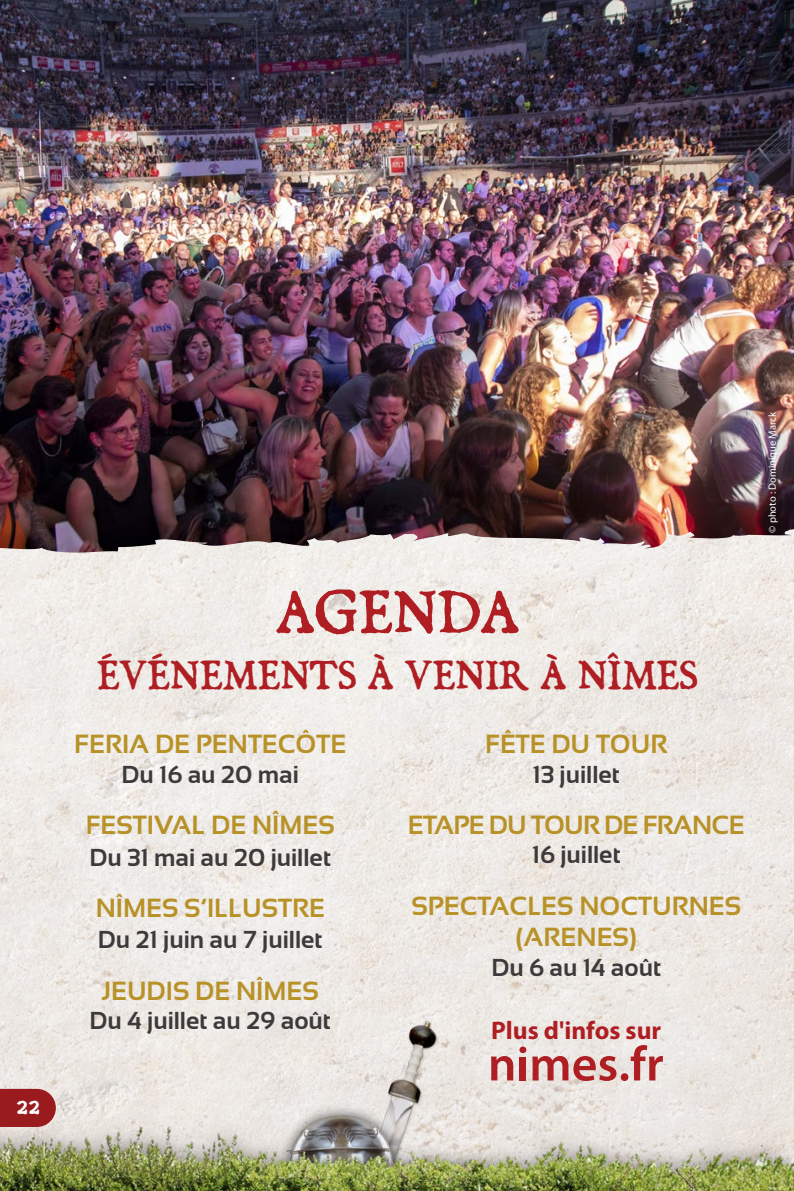
<style>
.page{position:relative;width:794px;height:1191px;background:#fff}
.page>*{position:absolute;margin:0;border:0;box-sizing:border-box;transform-origin:0 0}
.t1{font:52.5px "Dominican Small Caps";color:#af1e23}
.t2{font:35px "Dominican Small Caps";color:#af1e23}
.t3{font:700 26.25px/31.5px "Sansation";color:#b89127;text-align:center}
.t4{font:700 26.25px "Sansation";letter-spacing:-.03em;color:#b89127}
.t5{font:700 25.55px "Myriad Pro";color:#af1e23}
.t6{font:700 24.5px "Sansation";color:#3c3a3b}
.t7{font:24.5px "Dominican Small Caps";color:#fff}
.t8{font:10.5px "Myriad Pro";color:#fff}
</style>
<div class="page">
<img style="left:0;top:552px;width:794px;height:556px">
<img style="left:100px;top:1019px;width:385px;height:89px">
<img style="left:0;top:1108px;width:794px;height:83px">
<img style="left:0;top:0;width:794px;height:552px">
<svg style="left:0;top:1088px;width:56px;height:39px;background:#a02e30"></svg>
<svg style="left:491px;top:1056px;width:22px;height:24px"></svg>
<div style="left:520px;top:1056px;width:6px;height:24px;background:#af1e23"></div>
<div style="left:519px;top:1046px;width:7px;height:7px;background:#af1e23;border-radius:50%"></div>
<svg style="left:532px;top:1056px;width:84px;height:25px;background:#cb7f7f"></svg>
<div style="left:621px;top:1073px;width:7px;height:8px;background:#af1e23;border-radius:50%"></div>
<svg style="left:630px;top:1045px;width:33px;height:35px"></svg>
<p class="t7" style="left:16px;top:1087px;width:25px">22</p>
<h1 class="t1" style="left:275px;top:576px;width:245px">AGENDA</h1>
<h2 class="t2" style="left:97px;top:651px;width:602px">ÉVÉNEMENTS À VENIR À NÎMES</h2>
<p class="t3" style="left:74px;top:728px;width:273px">FERIA DE PENTECÔTE</p>
<p class="t6" style="left:122px;top:760px;width:179px">Du 16 au 20 mai</p>
<p class="t3" style="left:86px;top:809px;width:251px">FESTIVAL DE NÎMES</p>
<p class="t6" style="left:89px;top:843px;width:243px">Du 31 mai au 20 juillet</p>
<p class="t3" style="left:96px;top:892px;width:231px">NÎMES S’ILLUSTRE</p>
<p class="t6" style="left:98px;top:926px;width:226px">Du 21 juin au 7 juillet</p>
<p class="t3" style="left:102px;top:975px;width:219px">JEUDIS DE NÎMES</p>
<p class="t6" style="left:90px;top:1007px;width:243px">Du 4 juillet au 29 août</p>
<p class="t3" style="left:485px;top:728px;width:184px">FÊTE DU TOUR</p>
<p class="t6" style="left:532px;top:760px;width:89px">13 juillet</p>
<p class="t4" style="left:408px;top:810px;width:338px">ETAPE DU TOUR DE FRANCE</p>
<p class="t6" style="left:532px;top:841px;width:90px">16 juillet</p>
<p class="t3" style="left:411px;top:890px;width:331px">SPECTACLES NOCTURNES (ARENES)</p>
<p class="t6" style="left:491px;top:953px;width:171px">Du 6 au 14 août</p>
<p class="t5" style="left:491px;top:1013px;width:172px">Plus d'infos sur</p>
<p class="t8" style="left:766px;top:533px;width:122px;rotate:-90deg">© photo : Dominique Marck</p>
</div>
